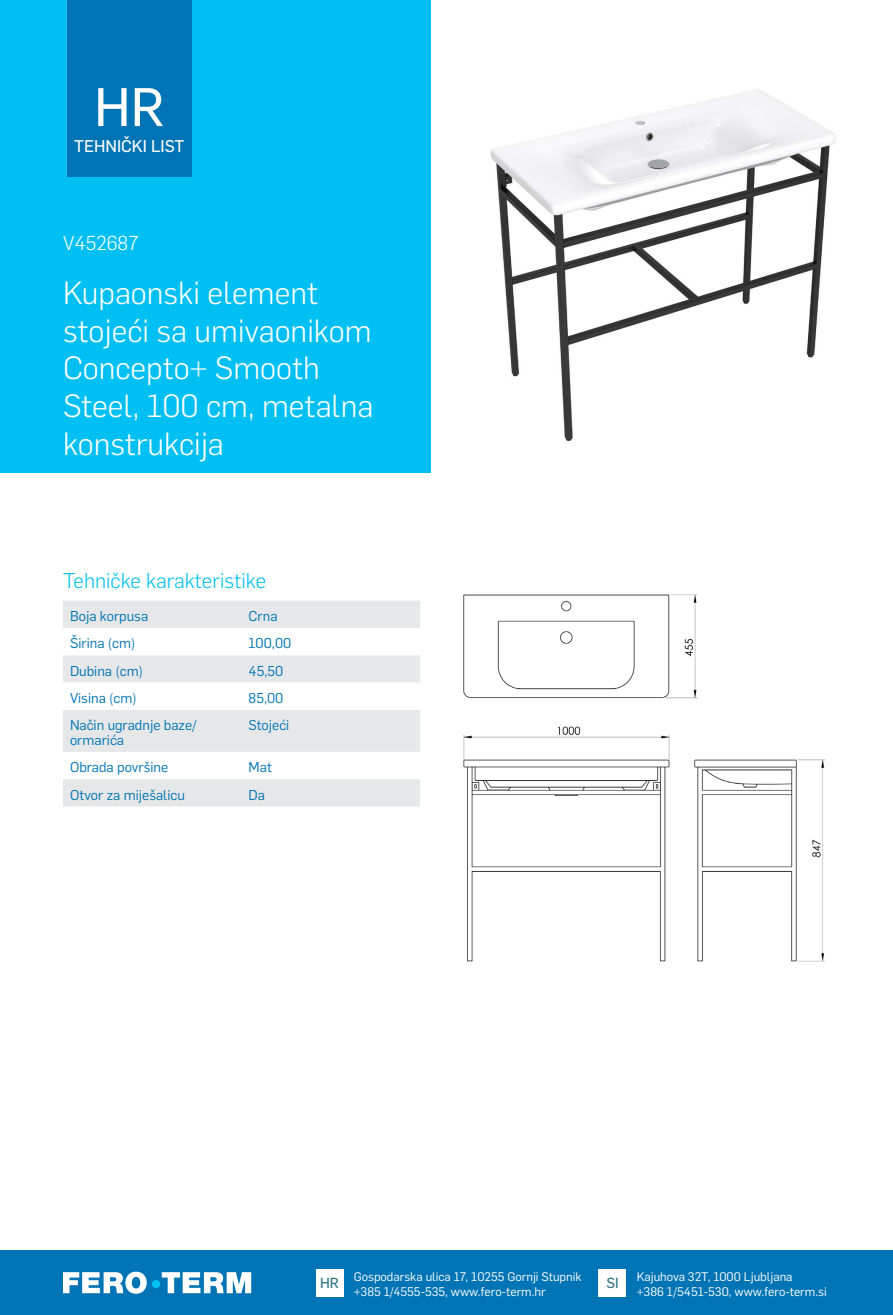
<style>
.page{position:relative;width:893px;height:1315px;background:#fff}
.page>*{position:absolute;margin:0;border:0;box-sizing:border-box;transform-origin:0 0}
.t1{font:53.2px "Flama Basic";color:#fff}
.t2{font:300 31.5px/37.8px "Flama";color:#fff}
.t3{font:300 21px "Flama";color:#00c0f3}
.t4{font:300 19.78px "Flama";color:#fff}
.t5{font:16.62px "Flama Basic";color:#fff}
.t6{font:14.35px "Flama Basic";color:#2c7185}
.t7{font:14px/14.7px "Flama";color:#0074b4}
.t8{font:12.25px/15.8px "Flama";color:#fff}
</style>
<div class="page">
<div style="left:0;top:1250px;width:893px;height:65px;background:#0074b4"></div>
<div style="left:316px;top:1269px;width:27px;height:27px;background:#fff"></div>
<div style="left:599px;top:1269px;width:27px;height:27px;background:#fff"></div>
<svg style="left:63px;top:1271px;width:188px;height:22px"></svg>
<div style="left:152px;top:1280px;width:8px;height:8px;background:#00c0f3;border-radius:50%"></div>
<div style="left:0;top:0;width:430px;height:472px;background:#00c0f3"></div>
<div style="left:67px;top:0;width:124px;height:177px;background:#0074b4"></div>
<div style="left:63px;top:601px;width:357px;height:205px;background:#e6e7e8"></div>
<svg style="left:63px;top:628px;width:357px;height:151px"></svg>
<img style="left:463px;top:594px;width:362px;height:368px">
<img style="left:490px;top:89px;width:346px;height:353px">
<h1 class="t1" style="left:94px;top:70px;width:72px">HR</h1>
<p class="t5" style="left:74px;top:134px;width:112px">TEHNIČKI LIST</p>
<h3 class="t4" style="left:63px;top:229px;width:77px">V452687</h3>
<h2 class="t2" style="left:63px;top:272px;width:312px">Kupaonski element stojeći sa umivaonikom<br>Concepto+ Smooth<br>Steel, 100 cm, metalna konstrukcija</h2>
<h3 class="t3" style="left:63px;top:567px;width:205px">Tehničke karakteristike</h3>
<p class="t7" style="left:70px;top:608px;width:80px">Boja korpusa</p>
<p class="t7" style="left:249px;top:608px;width:30px">Crna</p>
<p class="t7" style="left:70px;top:635px;width:67px">Širina (cm)</p>
<p class="t7" style="left:249px;top:635px;width:44px">100,00</p>
<p class="t7" style="left:70px;top:662px;width:74px">Dubina (cm)</p>
<p class="t7" style="left:249px;top:662px;width:36px">45,50</p>
<p class="t7" style="left:70px;top:689px;width:68px">Visina (cm)</p>
<p class="t7" style="left:249px;top:689px;width:36px">85,00</p>
<p class="t7" style="left:70px;top:717px;width:128px">Način ugradnje baze/ ormarića</p>
<p class="t7" style="left:249px;top:717px;width:42px">Stojeći</p>
<p class="t7" style="left:70px;top:759px;width:100px">Obrada površine</p>
<p class="t7" style="left:249px;top:759px;width:25px">Mat</p>
<p class="t7" style="left:70px;top:786px;width:116px">Otvor za miješalicu</p>
<p class="t7" style="left:249px;top:786px;width:18px">Da</p>
<p class="t6" style="left:320px;top:1272px;width:20px">HR</p>
<p class="t8" style="left:637px;top:1267px;width:191px">Kajuhova 32T, 1000 Ljubljana<br>+386 1/5451-530, www.fero-term.si</p>
<p class="t8" style="left:354px;top:1267px;width:229px">Gospodarska ulica 17, 10255 Gornji Stupnik +385 1/4555-535, www.fero-term.hr</p>
<p class="t6" style="left:606px;top:1272px;width:14px">SI</p>
</div>
